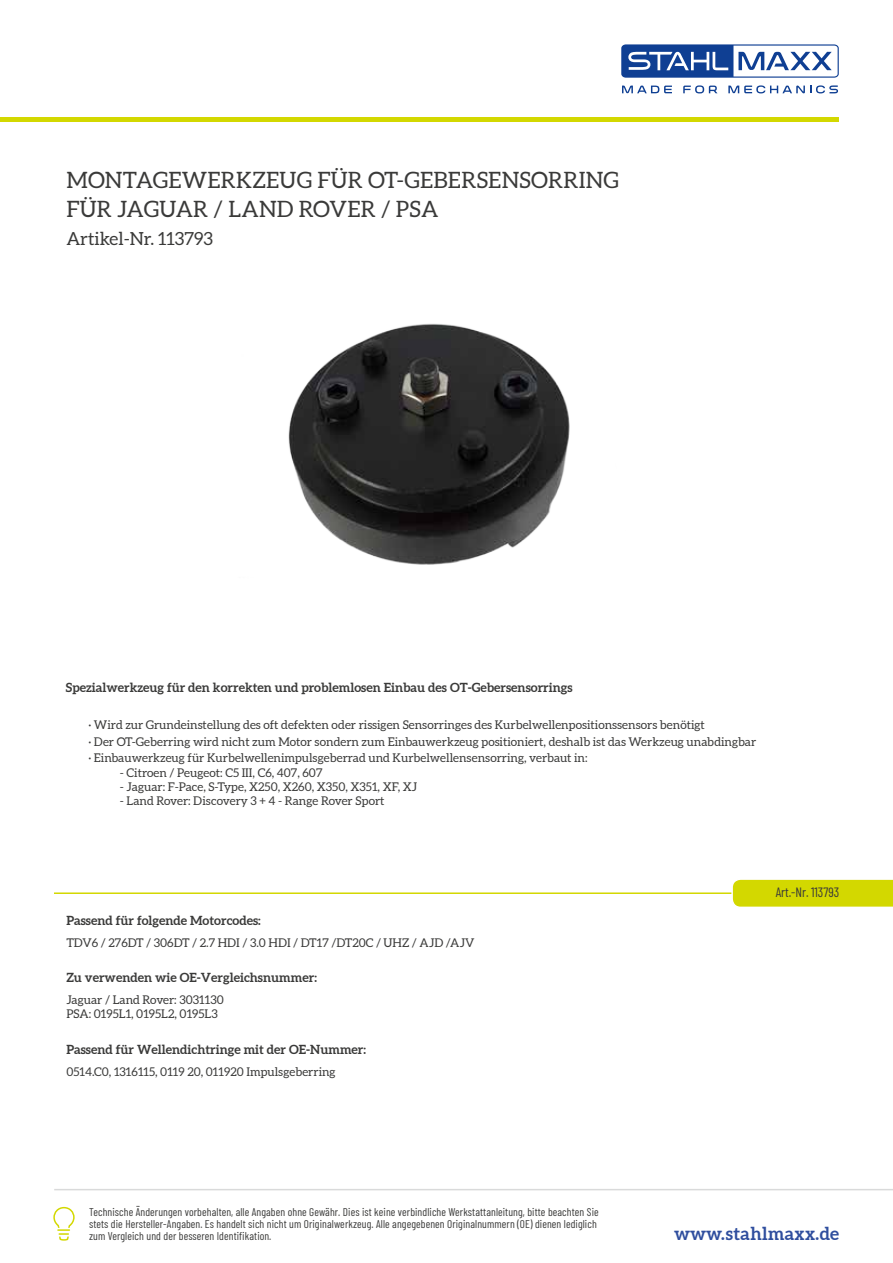
<style>
.page{position:relative;width:893px;height:1263px;background:#fff}
.page>*{position:absolute;margin:0;border:0;box-sizing:border-box;transform-origin:0 0}
.t1{font:22.5px/28.5px "Aleo";letter-spacing:.01em;color:#3a3a39}
.t2{font:18px "Aleo";color:#3a3a39}
.t3{font:700 18px "Aleo";letter-spacing:.02em;color:#2f4e9e}
.t4{font:13.5px "Barlow Condensed";color:#3a3a39}
.t5{font:700 12.75px "Aleo";color:#3a3a39}
.t6{font:12px/16.5px "Aleo";color:#3a3a39}
.t7{font:11.25px/12px "Barlow Condensed";letter-spacing:.01em;color:#3a3a39}
</style>
<div class="page">
<svg style="left:683px;top:85px;width:34px;height:8px"></svg>
<svg style="left:728px;top:85px;width:110px;height:8px"></svg>
<svg style="left:622px;top:86px;width:50px;height:7px"></svg>
<svg style="left:621px;top:44px;width:218px;height:34px"></svg>
<hr style="left:0;top:118px;width:839px;height:4px;background:#d3d800">
<hr style="left:54px;top:1189px;width:839px;height:1px;background:#d9dada">
<svg style="left:53px;top:1206px;width:22px;height:35px"></svg>
<img style="left:288px;top:323px;width:282px;height:242px">
<hr style="left:54px;top:892px;width:785px;height:2px;background:#d3d800">
<svg style="left:731px;top:879px;width:162px;height:28px"></svg>
<h1 class="t1" style="left:66px;top:167px;width:554px">Montagewerkzeug für OT-Gebersensorring für Jaguar / Land Rover / PSA</h1>
<h2 class="t2" style="left:66px;top:228px;width:148px">Artikel-Nr. 113793</h2>
<p class="t5" style="left:66px;top:679px;width:508px">Spezialwerkzeug für den korrekten und problemlosen Einbau des OT-Gebersensorrings</p>
<p class="t6" style="left:88px;top:717px;width:669px">· Wird zur Grundeinstellung des oft defekten oder rissigen Sensorringes des Kurbelwellenpositionssensors benötigt<br>· Der OT-Geberring wird nicht zum Motor sondern zum Einbauwerkzeug positioniert, deshalb ist das Werkzeug unabdingbar · Einbauwerkzeug für Kurbelwellenimpulsgeberrad und Kurbelwellensensorring, verbaut in:</p>
<p class="t6" style="left:120px;top:765px;width:204px">- Citroen / Peugeot: C5 III, C6, 407, 607</p>
<p class="t6" style="left:120px;top:779px;width:299px">- Jaguar: F-Pace, S-Type, X250, X260, X350, X351, XF, XJ</p>
<p class="t6" style="left:120px;top:793px;width:266px">- Land Rover: Discovery 3 + 4 - Range Rover Sport</p>
<p class="t5" style="left:66px;top:912px;width:196px">Passend für folgende Motorcodes:</p>
<p class="t6" style="left:66px;top:935px;width:10px">TDV</p>
<p class="t6" style="left:92px;top:935px;width:384px">6 / 276DT / 306DT / 2.7 HDI / 3.0 HDI / DT17 /DT20C / UHZ / AJD /AJV</p>
<p class="t5" style="left:66px;top:970px;width:252px">Zu verwenden wie OE-Vergleichsnummer:</p>
<p class="t6" style="left:66px;top:993px;width:159px;line-height:14.4px">Jaguar / Land Rover: 3031130<br>PSA: 0195L1, 0195L2, 0195L3</p>
<p class="t5" style="left:66px;top:1041px;width:301px">Passend für Wellendichtringe mit der OE-Nummer:</p>
<p class="t6" style="left:66px;top:1064px;width:271px">0514.C0, 1316115, 0119 20, 011920 Impulsgeberring</p>
<p class="t4" style="left:776px;top:882px;width:65px">Art.-Nr. 113793</p>
<p class="t7" style="left:89px;top:1205px;width:511px">Technische Änderungen vorbehalten, alle Angaben ohne Gewähr. Dies ist keine verbindliche Werkstattanleitung, bitte beachten Sie stets die Hersteller-Angaben. Es handelt sich nicht um Originalwerkzeug. Alle angegebenen Originalnummern (OE) dienen lediglich zum Vergleich und der besseren Identifikation.</p>
<h2 class="t3" style="left:674px;top:1223px;width:166px">www.stahlmaxx.de</h2>
</div>
